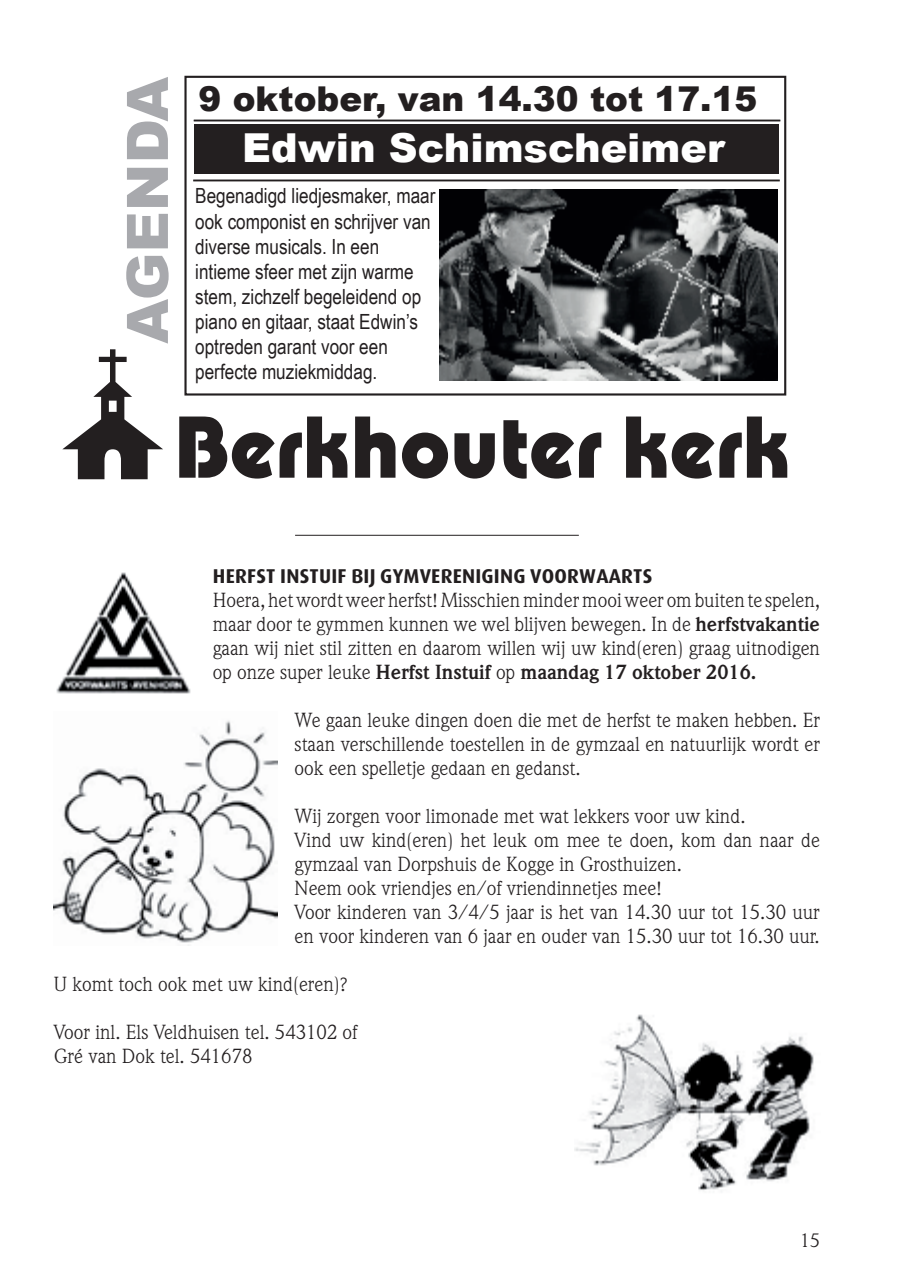
<style>
.page{position:relative;width:908px;height:1276px;background:#fff}
.page>*{position:absolute;margin:0;border:0;box-sizing:border-box;transform-origin:0 0}
.t1{font:900 57.2px "Arial";color:#a8a9ad}
.t2{font:900 40px "Arial";color:#fff}
.t3{font:900 34.2px "Arial";color:#231f20}
.t4{font:20.8px/25px "Arial Narrow";color:#231f20}
.t5{font:20px/24px "Weidemann Std";color:#231f20;text-align:justify}
.t6{font:700 20px "Dax";letter-spacing:.01em;color:#231f20}
.t7{font:19px "Weidemann Std";color:#231f20}
.s1{font-weight:700}
</style>
<div class="page">
<div style="left:194px;top:124px;width:584px;height:49px;background:#231f20"></div>
<div style="left:184px;top:76px;width:602px;height:319px;border:2px solid #231f20"></div>
<hr style="left:193px;top:179px;width:586px;height:2px;background:#231f20">
<hr style="left:194px;top:120px;width:586px;height:1px;background:#231f20">
<img style="left:439px;top:189px;width:338px;height:191px">
<svg style="left:62px;top:349px;width:101px;height:130px"></svg>
<svg style="left:179px;top:416px;width:608px;height:62px"></svg>
<hr style="left:295px;top:535px;width:283px;height:1px;background:#231f20">
<img style="left:56px;top:572px;width:135px;height:122px">
<img style="left:54px;top:720px;width:223px;height:223px">
<img style="left:574px;top:1014px;width:240px;height:178px">
<h1 class="t1" style="left:106px;top:344px;width:268px;rotate:-90deg">AGENDA</h1>
<h3 class="t3" style="left:198px;top:74px;width:560px">9 oktober, van 14.30 tot 17.15</h3>
<h2 class="t2" style="left:242px;top:119px;width:484px">Edwin Schimscheimer</h2>
<p class="t4" style="left:195px;top:183px;width:242px">Begenadigd liedjesmaker, maar ook componist en schrijver van diverse musicals. In een intieme sfeer met zijn warme stem, zichzelf begeleidend op piano en gitaar, staat Edwin’s optreden garant voor een perfecte muziekmiddag.</p>
<p class="t6" style="left:213px;top:564px;width:441px">HERFST INSTUIF BIJ GYMVERENIGING VOORWAARTS</p>
<p class="t5" style="left:212px;top:588px;width:608px">Hoera, het wordt weer herfst! Misschien minder mooi weer om buiten te spelen, maar door te gymmen kunnen we wel blijven bewegen. In de <span class="s1">herfstvakantie </span>gaan wij niet stil zitten en daarom willen wij uw kind(eren) graag uitnodigen op onze super leuke <span class="s1">Herfst Instuif</span> op <span class="s1">maandag 17 oktober 2016.</span></p>
<p class="t5" style="left:294px;top:708px;width:526px">We gaan leuke dingen doen die met de herfst te maken hebben. Er staan verschillende toestellen in de gymzaal en natuurlijk wordt er ook een spelletje gedaan en gedanst.</p>
<p class="t5" style="left:294px;top:804px;width:526px;text-align:left">Wij zorgen voor limonade met wat lekkers voor uw kind.<br>Vind uw kind(eren) het leuk om mee te doen, kom dan naar de gymzaal van Dorpshuis de Kogge in Grosthuizen.<br>Neem ook vriendjes en/of vriendinnetjes mee!<br>Voor kinderen van 3/4/5 jaar is het van 14.30 uur tot 15.30 uur en voor kinderen van 6 jaar en ouder van 15.30 uur tot 16.30 uur.</p>
<p class="t5" style="left:54px;top:972px;width:295px">U komt toch ook met uw kind(eren)?</p>
<p class="t5" style="left:54px;top:1020px;width:305px">Voor inl. Els Veldhuisen tel. 543102 of<br>Gré van Dok tel. 541678</p>
<p class="t7" style="left:799px;top:1229px;width:21px">15</p>
</div>
